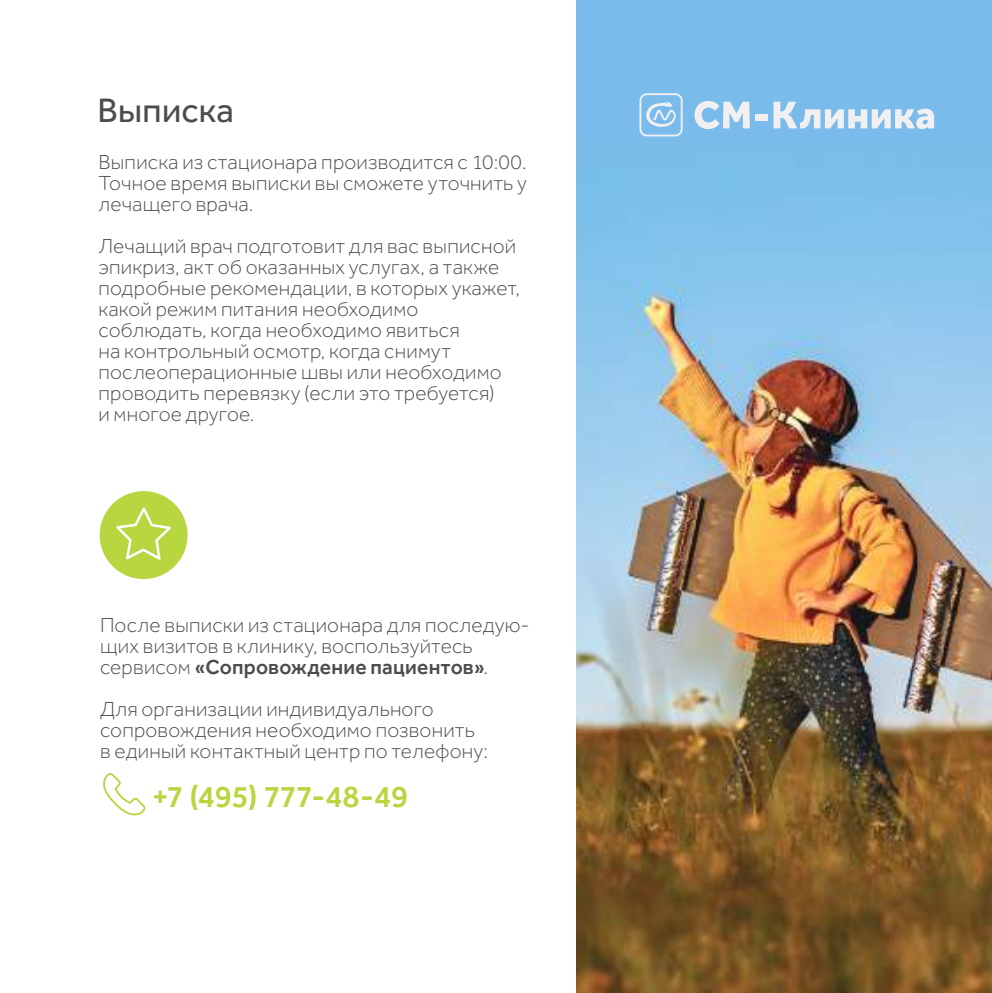
<style>
.page{position:relative;width:992px;height:993px;background:#fff}
.page>*{position:absolute;margin:0;border:0;box-sizing:border-box;transform-origin:0 0}
.t1{font:35px "Effra";letter-spacing:.005em;color:#4e4b4c}
.t2{font:500 31.5px "Effra";letter-spacing:-.01em;color:#b8d640}
.t3{font:300 21px/21px "Effra";letter-spacing:.01em;color:#4e4b4c}
.s1{font-weight:500}
</style>
<div class="page">
<img style="left:577px;top:0;width:415px;height:992px">
<svg style="left:103px;top:773px;width:43px;height:42px"></svg>
<div style="left:100px;top:491px;width:88px;height:88px;background:#b8d640;border-radius:50%"></div>
<svg style="left:112px;top:503px;width:63px;height:57px"></svg>
<svg style="left:694px;top:101px;width:56px;height:28px"></svg>
<div style="left:755px;top:114px;width:13px;height:6px;background:#f1efef"></div>
<svg style="left:773px;top:102px;width:161px;height:27px"></svg>
<svg style="left:639px;top:93px;width:44px;height:43px"></svg>
<h1 class="t1" style="left:97px;top:89px;width:138px">Выписка</h1>
<p class="t3" style="left:99px;top:151px;width:430px;text-align:justify">Выписка из стационара производится с 10:00.<br>Точное время выписки вы сможете уточнить у лечащего врача.</p>
<p class="t3" style="left:99px;top:235px;width:423px">Лечащий врач подготовит для вас выписной эпикриз, акт об оказанных услугах, а также подробные рекомендации, в которых укажет, какой режим питания необходимо соблюдать, когда необходимо явиться<br>на контрольный осмотр, когда снимут послеоперационные швы или необходимо проводить перевязку (если это требуется)<br>и многое другое.</p>
<p class="t3" style="left:100px;top:613px;width:431px">После выписки из стационара для последую&shy;щих визитов в клинику, воспользуйтесь сервисом <span class="s1">«Сопровождение пациентов»</span>.</p>
<p class="t3" style="left:100px;top:697px;width:390px">Для организации индивидуального сопровождения необходимо позвонить в единый контактный центр по телефону:</p>
<h2 class="t2" style="left:152px;top:777px;width:258px">+7 (495) 777-48-49</h2>
</div>
